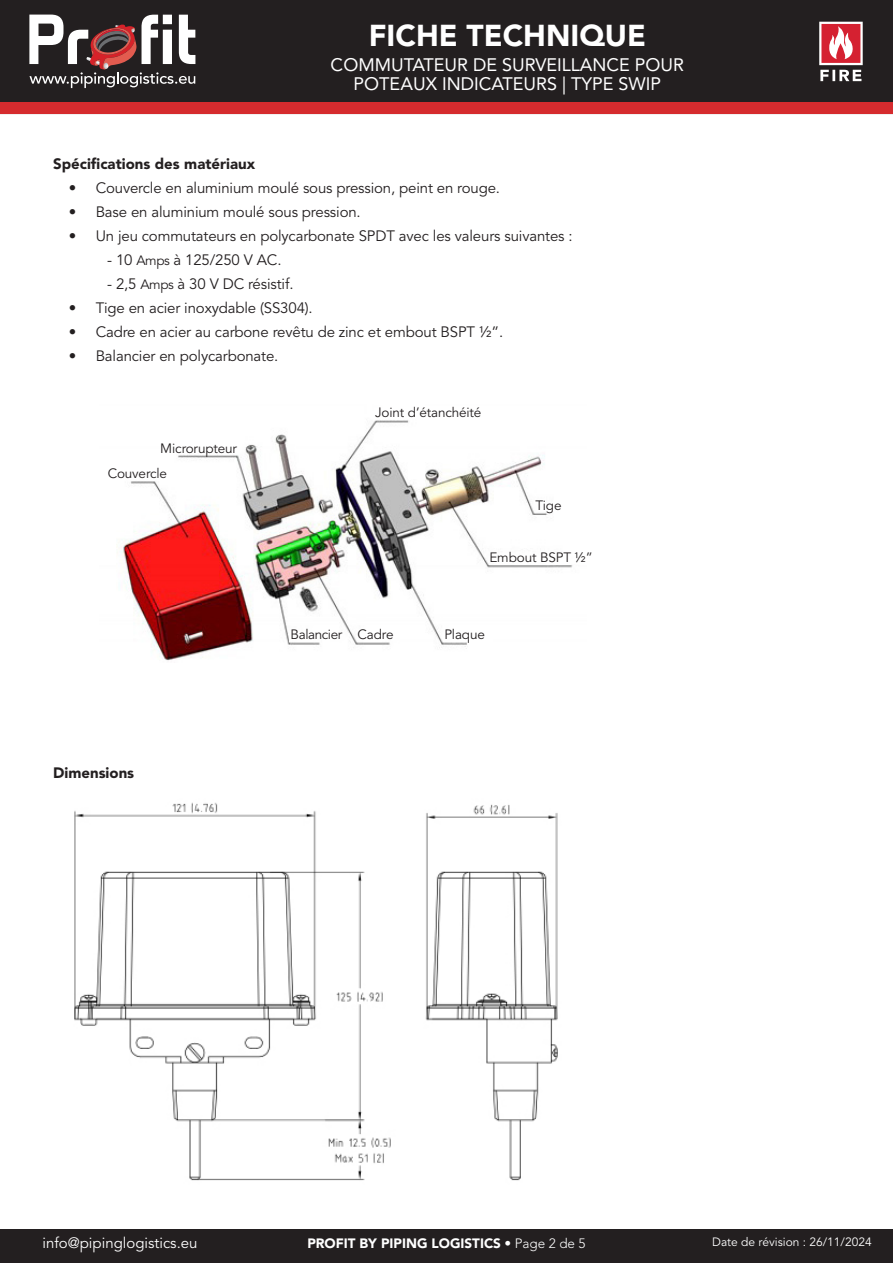
<style>
.page{position:relative;width:893px;height:1263px;background:#fff}
.page>*{position:absolute;margin:0;border:0;box-sizing:border-box;transform-origin:0 0}
.t1{font:900 30px "Avenir LT Std";color:#fff}
.t2{font:18px/19.5px "Avenir LT Std";color:#fff;text-align:center}
.t3{font:15px "Avenir LT Std";letter-spacing:-.01em;color:#231f20}
.Titles{font:900 15px "Avenir LT Std";color:#231f20}
.t4{font:15px "Avenir LT Std";color:#fff}
.Lopende_tekst_-_list{font:13.5px "Avenir LT Std";letter-spacing:-.01em;color:#231f20}
.t5{font:900 13.5px "Avenir LT Std";color:#fff}
.Lopende_tekst_-_list-2{font:13.5px "Avenir LT Std";letter-spacing:-.03em;color:#231f20}
.t6{font:12px "Avenir LT Std";color:#fff}
.s1{font-size:13.5px}
.s2{font-weight:300}
</style>
<div class="page">
<img style="left:120px;top:420px;width:453px;height:241px">
<img style="left:74px;top:802px;width:484px;height:379px">
<div style="left:0;top:1229px;width:893px;height:34px;background:#231f20"></div>
<div style="left:0;top:0;width:893px;height:103px;background:#231f20"></div>
<div style="left:0;top:103px;width:893px;height:11px;background:#d52b2e"></div>
<svg style="left:29px;top:15px;width:166px;height:73px"></svg>
<svg style="left:819px;top:22px;width:44px;height:59px"></svg>
<h1 class="t1" style="left:369px;top:17px;width:279px">FICHE TECHNIQUE</h1>
<p class="t2" style="left:331px;top:55px;width:355px">COMMUTATEUR DE SURVEILLANCE POUR<br>POTEAUX INDICATEURS | TYPE SWIP</p>
<p class="Titles" style="left:53px;top:154px;width:203px">Spécifications des matériaux</p>
<p class="t3" style="left:69px;top:179px;width:433px">• Couvercle en aluminium moulé sous pression, peint en rouge.</p>
<p class="t3" style="left:69px;top:203px;width:294px">• Base en aluminium moulé sous pression.</p>
<p class="t3" style="left:69px;top:227px;width:505px">• Un jeu commutateurs en polycarbonate SPDT avec les valeurs suivantes :</p>
<p class="t3" style="left:107px;top:251px;width:176px">- 10 <span class="s1">Amps</span> à 125/250 V AC.</p>
<p class="t3" style="left:107px;top:275px;width:188px">- 2,5 <span class="s1">Amps</span> à 30 V DC résistif.</p>
<p class="t3" style="left:69px;top:299px;width:246px">• Tige en acier inoxydable (SS304).</p>
<p class="t3" style="left:69px;top:323px;width:436px">• Cadre en acier au carbone revêtu de zinc et embout BSPT ½”.</p>
<p class="t3" style="left:69px;top:347px;width:211px">• Balancier en polycarbonate.</p>
<p class="Lopende_tekst_-_list" style="left:160px;top:440px;width:78px">Microrupteur</p>
<p class="Lopende_tekst_-_list" style="left:108px;top:465px;width:61px">Couvercle</p>
<p class="Titles" style="left:53px;top:763px;width:83px">Dimensions</p>
<p class="Lopende_tekst_-_list" style="left:375px;top:405px;width:108px">Joint d’étanchéité</p>
<p class="Lopende_tekst_-_list" style="left:535px;top:498px;width:28px">Tige</p>
<p class="Lopende_tekst_-_list" style="left:489px;top:549px;width:105px">Embout BSPT 1/2”</p>
<p class="Lopende_tekst_-_list-2" style="left:291px;top:627px;width:53px">Balancier</p>
<p class="Lopende_tekst_-_list" style="left:358px;top:627px;width:37px">Cadre</p>
<p class="Lopende_tekst_-_list" style="left:444px;top:627px;width:42px">Plaque</p>
<p class="t4" style="left:43px;top:1234px;width:157px">info@pipinglogistics.eu</p>
<p class="t5" style="left:307px;top:1235px;width:280px">PROFIT BY PIPING LOGISTICS <span class="s2">• Page 2 de 5</span></p>
<p class="t6" style="left:712px;top:1235px;width:161px">Date de révision : 26/11/2024</p>
</div>
